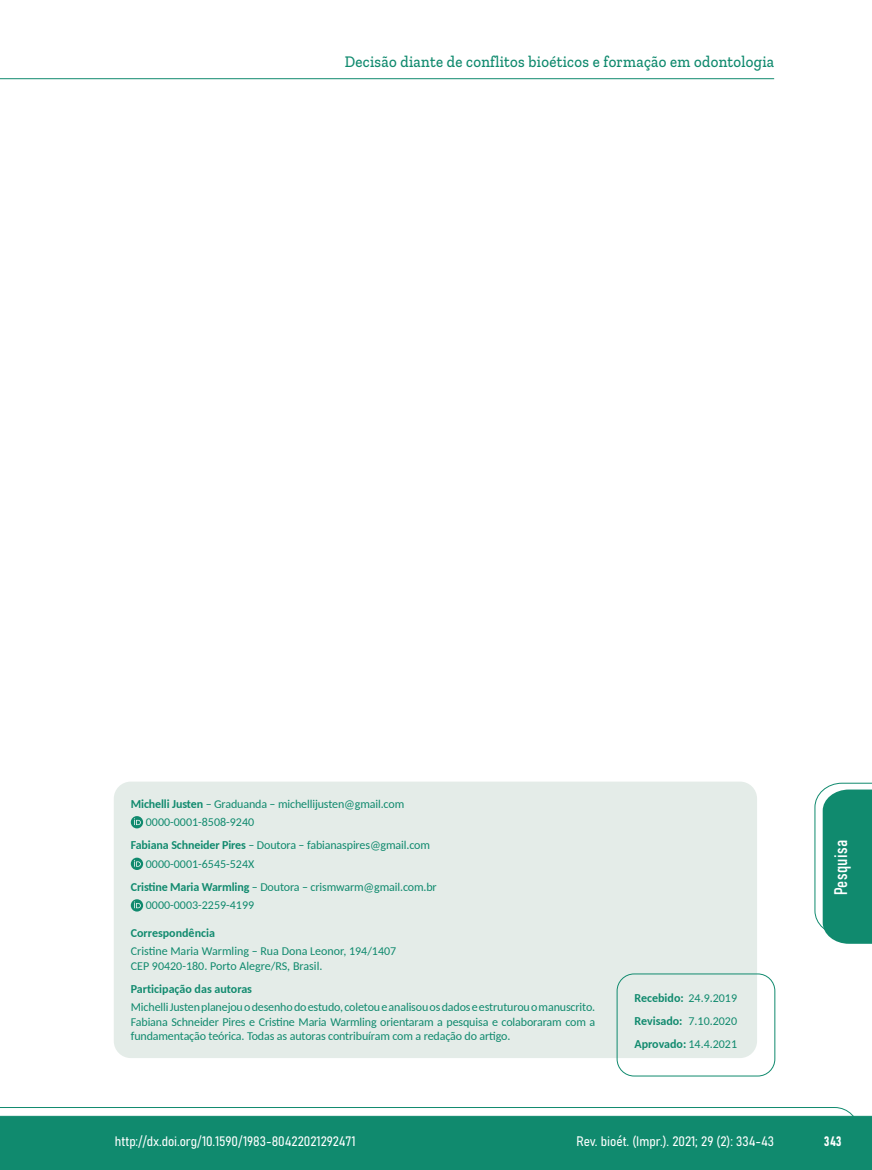
<style>
.page{position:relative;width:872px;height:1170px;background:#fff}
.page>*{position:absolute;margin:0;border:0;box-sizing:border-box;transform-origin:0 0}
.t1{font:18px "Bahnschrift";letter-spacing:.02em;color:#fff}
.t2{font:500 16.5px "Zilla Slab";letter-spacing:.02em;color:#108a6e;scale:.9 1}
.t3{font:13.5px "Bahnschrift";color:#fff}
.t4{font:12px/18.6px "Carlito";letter-spacing:-.01em;color:#108a6e}
.t5{font:700 12px/23px "Carlito";color:#108a6e;text-align:justify}
.s1{font-weight:700}
.s2{font-weight:400}
</style>
<div class="page">
<svg style="left:0;top:1107px;width:859px;height:62px;background:#2e9880"></svg>
<hr style="left:0;top:78px;width:774px;height:1px;background:#108a6e">
<div style="left:114px;top:781px;width:643px;height:276px;background:#e4ece8;border-radius:17px"></div>
<div style="left:131px;top:816px;width:12px;height:12px;background:#108a6e;border-radius:50%"></div>
<svg style="left:134px;top:818px;width:7px;height:7px"></svg>
<svg style="left:131px;top:857px;width:12px;height:12px"></svg>
<svg style="left:134px;top:859px;width:7px;height:7px"></svg>
<svg style="left:131px;top:899px;width:12px;height:12px"></svg>
<svg style="left:134px;top:901px;width:7px;height:7px"></svg>
<div style="left:616px;top:973px;width:159px;height:103px;border:1px solid #108a6e;border-radius:17px"></div>
<svg style="left:814px;top:782px;width:58px;height:161px"></svg>
<h2 class="t2" style="left:345px;top:53px;width:478px">Decisão diante de conflitos bioéticos e formação em odontologia</h2>
<p class="t4" style="left:146px;top:793px;width:260px;text-indent:-15px"><span class="s1">Michelli Justen</span> – Graduanda – michellijusten@gmail.com<br>0000-0001-8508-9240</p>
<p class="t4" style="left:146px;top:835px;width:286px;text-indent:-15px"><span class="s1">Fabiana Schneider Pires</span> – Doutora – fabianaspires@gmail.com<br>0000-0001-6545-524X</p>
<p class="t4" style="left:146px;top:876px;width:292px;text-indent:-15px"><span class="s1">Cristine Maria Warmling</span> – Doutora – crismwarm@gmail.com.br<br>0000-0003-2259-4199</p>
<p class="t5" style="left:131px;top:920px;width:86px">Correspondência</p>
<p class="t4" style="left:131px;top:943px;width:267px;line-height:14.4px">Cristine Maria Warmling – Rua Dona Leonor, 194/1407<br>CEP 90420-180. Porto Alegre/RS, Brasil.</p>
<p class="t5" style="left:131px;top:976px;width:123px">Participação das autoras</p>
<p class="t4" style="left:131px;top:999px;width:466px;line-height:14.4px;text-align:justify">Michelli Justen planejou o desenho do estudo, coletou e analisou os dados e estruturou o manuscrito.<br>Fabiana Schneider Pires e Cristine Maria Warmling orientaram a pesquisa e colaboraram com a fundamentação teórica. Todas as autoras contribuíram com a redação do artigo.</p>
<p class="t5" style="left:634px;top:985px;width:104px">Recebido: <span class="s2">24.9.2019<br></span>Revisado: <span class="s2">7.10.2020<br></span>Aprovado: <span class="s2">14.4.2021</span></p>
<h1 class="t1" style="left:827px;top:895px;width:57px;rotate:-90deg">Pesquisa</h1>
<p class="t3" style="left:115px;top:1131px;width:242px">http://dx.doi.org/10.1590/1983-80422021292471</p>
<p class="t3" style="left:576px;top:1131px;width:199px">Rev. bioét. (Impr.). 2021; 29 (2): 334-43</p>
<p class="t3" style="left:824px;top:1130px;width:19px">343</p>
</div>
